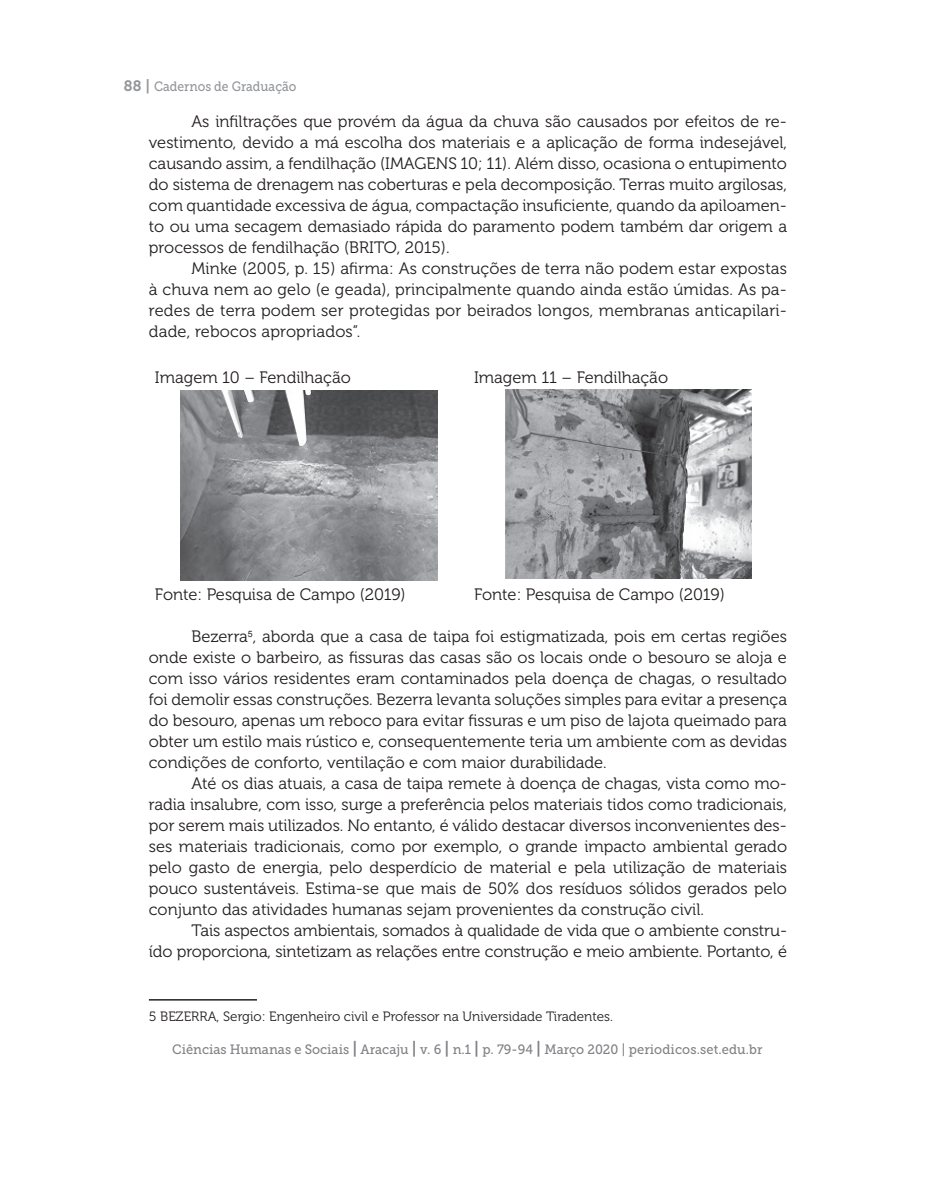
<style>
.page{position:relative;width:936px;height:1191px;background:#fff}
.page>*{position:absolute;margin:0;border:0;box-sizing:border-box;transform-origin:0 0}
.t1{font:16.5px/21px "Museo 300";color:#231f20;text-align:justify}
.t2{font:13.5px "Museo Slab 500";color:#808285;scale:.95 1}
.t3{font:13.5px "Museo 300";color:#231f20}
.t4{font:13.5px "Museo Slab 500";color:#939598;scale:.9 1}
.s1{font-family:"Museo 700";font-size:15px}
.s2{font-family:"Museo 700";font-size:16.5px}
</style>
<div class="page">
<img style="left:180px;top:390px;width:257px;height:190px">
<img style="left:505px;top:389px;width:246px;height:189px">
<hr style="left:149px;top:999px;width:108px;height:1px;background:#231f20">
<p class="t4" style="left:124px;top:79px;width:193px"><span class="s1">88 |</span> Cadernos de Graduação</p>
<p class="t1" style="left:149px;top:111px;width:639px;text-indent:43px">As infiltrações que provém da água da chuva são causados por efeitos de re&shy;vestimento, devido a má escolha dos materiais e a aplicação de forma indesejável, causando assim, a fendilhação (IMAGENS 10; 11). Além disso, ocasiona o entupimento do sistema de drenagem nas coberturas e pela decomposição. Terras muito argilosas, com quantidade excessiva de água, compactação insuficiente, quando da apiloamen&shy;to ou uma secagem demasiado rápida do paramento podem também dar origem a processos de fendilhação (BRITO, 2015).</p>
<p class="t1" style="left:149px;top:258px;width:639px;text-indent:43px">Minke (2005, p. 15) afirma: As construções de terra não podem estar expostas à chuva nem ao gelo (e geada), principalmente quando ainda estão úmidas. As pa&shy;redes de terra podem ser protegidas por beirados longos, membranas anticapilari&shy;dade, rebocos apropriados”.</p>
<p class="t1" style="left:155px;top:367px;width:197px">Imagem 10 – Fendilhação</p>
<p class="t1" style="left:474px;top:367px;width:195px">Imagem 11 – Fendilhação</p>
<p class="t1" style="left:155px;top:583px;width:252px">Fonte: Pesquisa de Campo (2019)</p>
<p class="t1" style="left:474px;top:583px;width:252px">Fonte: Pesquisa de Campo (2019)</p>
<p class="t1" style="left:149px;top:625px;width:639px;text-indent:43px">Bezerra<sup>5</sup>, aborda que a casa de taipa foi estigmatizada, pois em certas regiões onde existe o barbeiro, as fissuras das casas são os locais onde o besouro se aloja e com isso vários residentes eram contaminados pela doença de chagas, o resultado foi demolir essas construções. Bezerra levanta soluções simples para evitar a presença do besouro, apenas um reboco para evitar fissuras e um piso de lajota queimado para obter um estilo mais rústico e, consequentemente teria um ambiente com as devidas condições de conforto, ventilação e com maior durabilidade.</p>
<p class="t1" style="left:149px;top:773px;width:639px;text-indent:43px">Até os dias atuais, a casa de taipa remete à doença de chagas, vista como mo&shy;radia insalubre, com isso, surge a preferência pelos materiais tidos como tradicionais, por serem mais utilizados. No entanto, é válido destacar diversos inconvenientes des&shy;ses materiais tradicionais, como por exemplo, o grande impacto ambiental gerado pelo gasto de energia, pelo desperdício de material e pela utilização de materiais pouco sustentáveis. Estima-se que mais de 50% dos resíduos sólidos gerados pelo conjunto das atividades humanas sejam provenientes da construção civil.</p>
<p class="t1" style="left:149px;top:920px;width:639px;text-align:right">Tais aspectos ambientais, somados à qualidade de vida que o ambiente constru-<br>ído proporciona, sintetizam as relações entre construção e meio ambiente. Portanto, é</p>
<p class="t3" style="left:149px;top:1009px;width:465px">5 BEZERRA, Sergio: Engenheiro civil e Professor na Universidade Tiradentes.</p>
<p class="t2" style="left:172px;top:1041px;width:623px">Ciências Humanas e Sociais <span class="s2">|</span> Aracaju <span class="s2">|</span> v. 6 <span class="s2">|</span> n.1 <span class="s2">|</span> p. 79-94 <span class="s2">|</span> Março 2020 | periodicos.set.edu.br</p>
</div>
